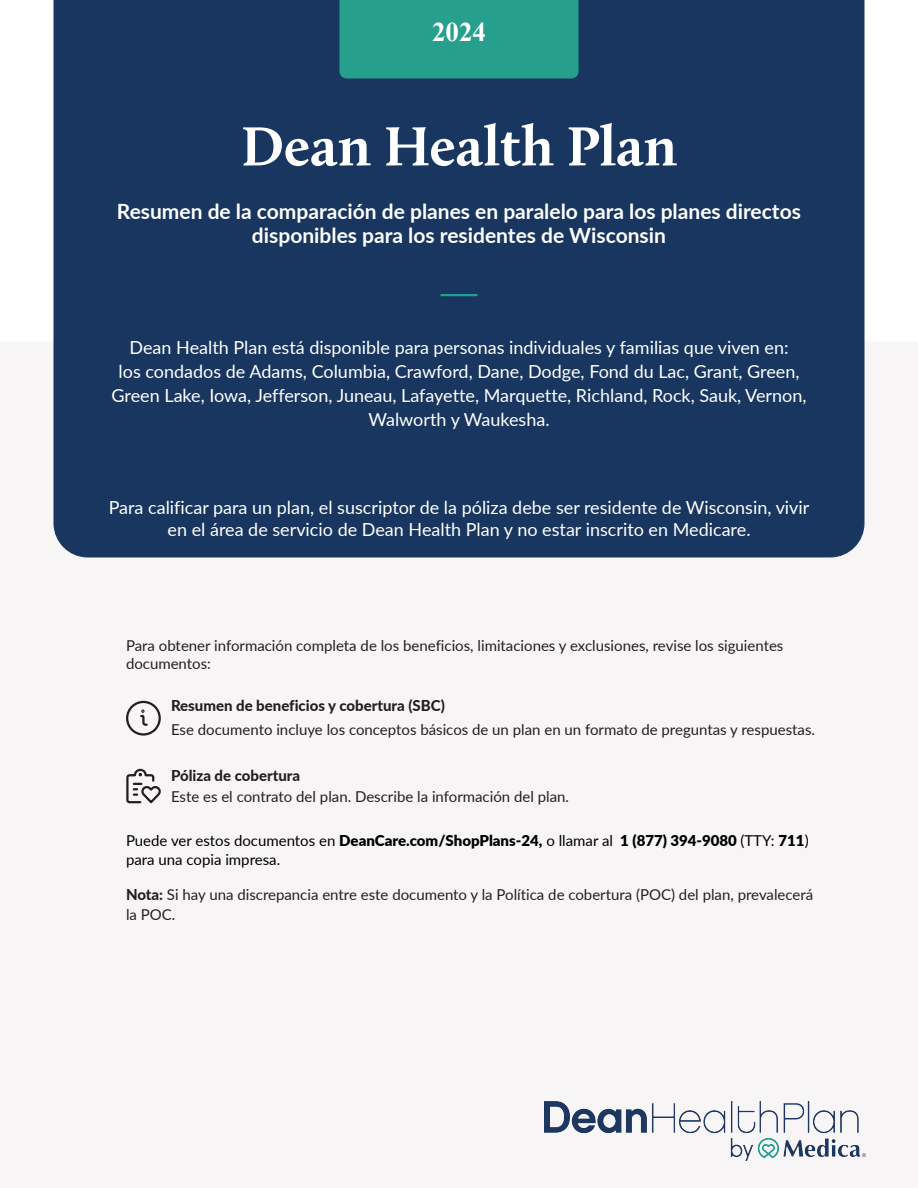
<style>
.page{position:relative;width:918px;height:1188px;background:#fff}
.page>*{position:absolute;margin:0;border:0;box-sizing:border-box;transform-origin:0 0}
.Paragraph_Style5{font:700 57px "Calluna";color:#fff}
.Paragraph_Style1{font:700 27px "Times New Roman";color:#fff}
.Paragraph_Style1-2{font:700 21px/24px "Lato";color:#fff;text-align:center}
.Paragraph_Style6{font:18px/24px "Lato";color:#fff;text-align:center}
.Paragraph_Style9{font:18px/21.9px "Lato";color:#fff;text-align:center}
.Paragraph_Style1-3{font:15px/18px "Lato";color:#231f20}
.Paragraph_Style2{font:15px "Lato";color:#231f20}
.Paragraph_Style1-4{font:15px/19.2px "Lato";color:#000}
.Paragraph_Style2-2{font:800 15px "Lato";color:#231f20}
.s1{font-weight:900}
.s2{font-weight:800}
</style>
<div class="page">
<div style="left:54px;top:0;width:810px;height:557px;background:#18365f"></div>
<hr style="left:441px;top:294px;width:36px;height:2px;background:#279f8d">
<svg style="left:126px;top:768px;width:35px;height:36px"></svg>
<svg style="left:126px;top:700px;width:35px;height:36px"></svg>
<div style="left:340px;top:0;width:238px;height:78px;background:#279f8d"></div>
<img style="left:545px;top:1101px;width:321px;height:60px">
<p class="Paragraph_Style1" style="left:432px;top:12px;width:55px">2024</p>
<p class="Paragraph_Style5" style="left:241px;top:111px;width:438px">Dean Health Plan</p>
<p class="Paragraph_Style1-2" style="left:117px;top:199px;width:686px">Resumen de la comparación de planes en paralelo para los planes directos disponibles para los residentes de Wisconsin</p>
<p class="Paragraph_Style6" style="left:112px;top:335px;width:696px">Dean Health Plan está disponible para personas individuales y familias que viven en:<br>los condados de Adams, Columbia, Crawford, Dane, Dodge, Fond du Lac, Grant, Green, Green Lake, Iowa, Jefferson, Juneau, Lafayette, Marquette, Richland, Rock, Sauk, Vernon, Walworth y Waukesha.</p>
<p class="Paragraph_Style9" style="left:109px;top:496px;width:702px">Para calificar para un plan, el suscriptor de la póliza debe ser residente de Wisconsin, vivir en el área de servicio de Dean Health Plan y no estar inscrito en Medicare.</p>
<p class="Paragraph_Style1-3" style="left:126px;top:636px;width:659px">Para obtener información completa de los beneficios, limitaciones y exclusiones, revise los siguientes documentos:</p>
<p class="Paragraph_Style2-2" style="left:171px;top:694px;width:275px">Resumen de beneficios y cobertura (SBC)</p>
<p class="Paragraph_Style2" style="left:171px;top:719px;width:646px">Ese documento incluye los conceptos básicos de un plan en un formato de preguntas y respuestas.</p>
<p class="Paragraph_Style2-2" style="left:171px;top:765px;width:131px">Póliza de cobertura</p>
<p class="Paragraph_Style2" style="left:171px;top:786px;width:400px">Este es el contrato del plan. Describe la información del plan.</p>
<p class="Paragraph_Style1-4" style="left:126px;top:830px;width:684px">Puede ver estos documentos en <span class="s1">DeanCare.com/ShopPlans-24,</span> o llamar al <span class="s1">1 (877) 394-9080</span> (TTY: <span class="s1">711</span>) para una copia impresa.</p>
<p class="Paragraph_Style1-3" style="left:126px;top:884px;width:689px;line-height:20px"><span class="s2">Nota:</span> Si hay una discrepancia entre este documento y la Política de cobertura (POC) del plan, prevalecerá la POC.</p>
</div>
